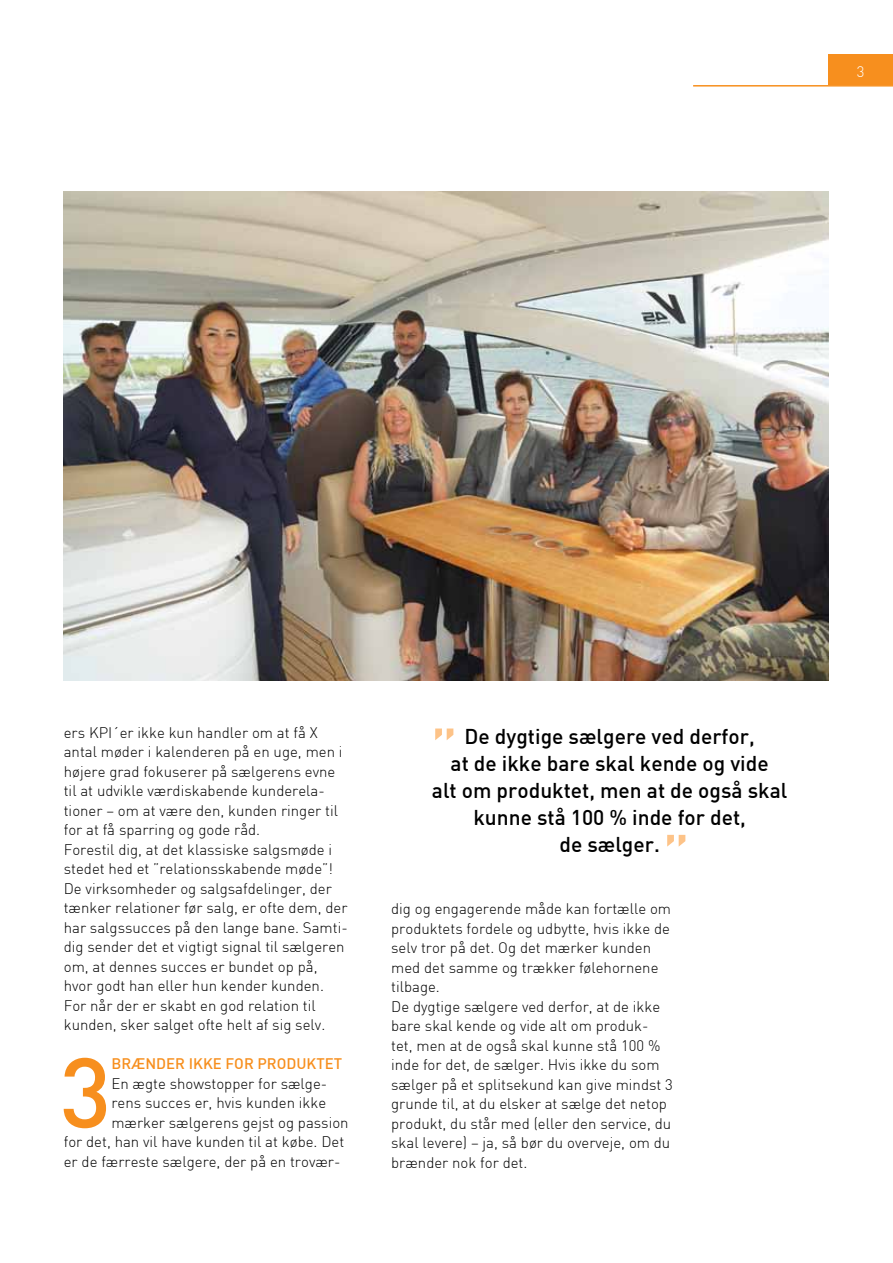
<style>
.page{position:relative;width:893px;height:1263px;background:#fff}
.page>*{position:absolute;margin:0;border:0;box-sizing:border-box;transform-origin:0 0}
.t1{font:97.2px "DIN Medium";color:#f78f1e}
.t2{font:60px "DIN Medium";color:#fdc388}
.t3{font:21px/27px "DIN Medium";color:#000;text-align:center}
.t4{font:15px/19.5px "DIN Light";color:#000}
.t5{font:15px "DIN Medium";color:#f78f1e}
.t6{font:15px "DIN Light";color:#fff}
</style>
<div class="page">
<div style="left:828px;top:54px;width:65px;height:31px;background:#f78f1e"></div>
<hr style="left:693px;top:85px;width:200px;height:2px;background:#f78f1e">
<img style="left:64px;top:191px;width:764px;height:489px">
<p class="t6" style="left:857px;top:63px;width:9px">3</p>
<p class="t4" style="left:64px;top:722px;width:285px">ers KPI ´er ikke kun handler om at få X antal møder i kalenderen på en uge, men i højere grad fokuserer på sælgerens evne til at udvikle værdiskabende kunderela&shy;tioner – om at være den, kunden ringer til for at få sparring og gode råd.<br>Forestil dig, at det klassiske salgsmøde i stedet hed et ”relationsskabende møde”!<br>De virksomheder og salgsafdelinger, der tænker relationer før salg, er ofte dem, der har salgssucces på den lange bane. Samti&shy;dig sender det et vigtigt signal til sælgeren om, at dennes succes er bundet op på, hvor godt han eller hun kender kunden.<br>For når der er skabt en god relation til kunden, sker salget ofte helt af sig selv.</p>
<h1 class="t1" style="left:60px;top:1030px;width:53px">3</h1>
<p class="t5" style="left:111px;top:1054px;width:229px">Brænder ikke for produktet</p>
<p class="t4" style="left:111px;top:1073px;width:217px">En ægte showstopper for sælge-</p>
<p class="t4" style="left:111px;top:1093px;width:216px">rens succes er, hvis kunden ikke</p>
<p class="t4" style="left:111px;top:1112px;width:239px">mærker sælgerens gejst og passion</p>
<p class="t4" style="left:64px;top:1132px;width:282px">for det, han vil have kunden til at købe. Det</p>
<p class="t4" style="left:64px;top:1151px;width:278px">er de færreste sælgere, der på en trovær-</p>
<h2 class="t2" style="left:431px;top:711px;width:29px">”</h2>
<h3 class="t3" style="left:432px;top:722px;width:357px">De dygtige sælgere ved derfor,<br>at de ikke bare skal kende og vide<br>alt om produktet, men at de også skal kunne stå 100 % inde for det,<br>de sælger.</h3>
<h2 class="t2" style="left:662px;top:817px;width:29px">”</h2>
<p class="t4" style="left:391px;top:899px;width:283px">dig og engagerende måde kan fortælle om produktets fordele og udbytte, hvis ikke de selv tror på det. Og det mærker kunden med det samme og trækker følehornene tilbage.<br>De dygtige sælgere ved derfor, at de ikke bare skal kende og vide alt om produk&shy;tet, men at de også skal kunne stå 100 % inde for det, de sælger. Hvis ikke du som sælger på et splitsekund kan give mindst 3 grunde til, at du elsker at sælge det netop produkt, du står med (eller den service, du skal levere) – ja, så bør du overveje, om du brænder nok for det.</p>
</div>
